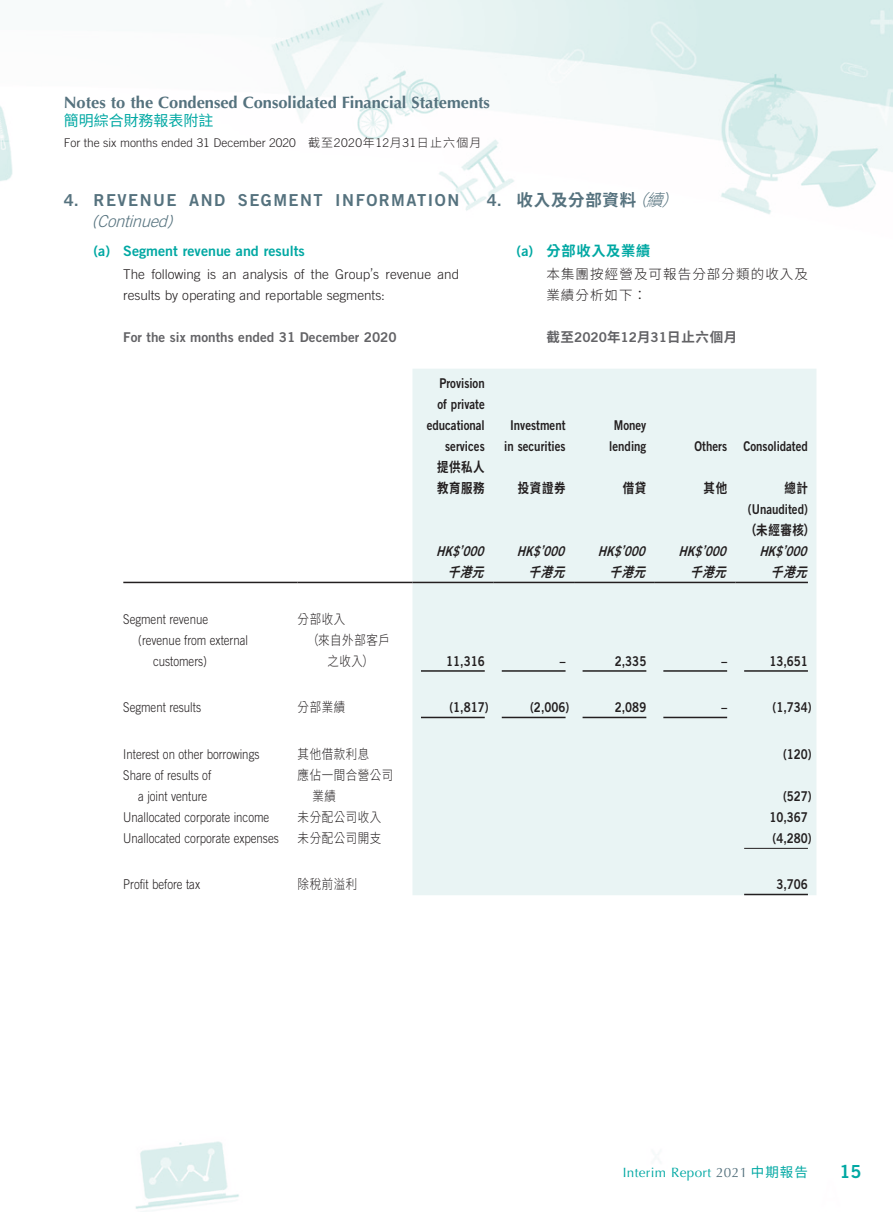
<style>
.page{position:relative;width:893px;height:1212px;background:#fff}
.page>*{position:absolute;margin:0;border:0;box-sizing:border-box;transform-origin:0 0}
.t1{font:18px "Trade Gothic LT Std Bd 2";color:#00a8a3}
.t2{font:700 16.5px "Optima LT Std";color:#55727e}
.Heading_1{font:16.5px/21px "Trade Gothic LT Std Bd 2";letter-spacing:.09em;color:#55727e}
.C_Heading_1{font:700 16.5px "Source Han Sans TC";letter-spacing:.04em;color:#55727e}
.t3{font:15px "Source Han Sans TC";color:#00a8a3}
.Heading_2{font:14.25px "Trade Gothic LT Std Bd 2";color:#00a8a3}
.C_Heading_2{font:700 14.25px "Source Han Sans TC";letter-spacing:.05em;color:#00a8a3}
.Body_Text{font:300 13.5px/21px "Trade Gothic LT Std";color:#231f20;scale:.85 1}
.Body_Text-2{font:13.5px "Trade Gothic LT Std Bd 2";color:#231f20;scale:.85 1}
.Body_Text-3{font:300 13.5px/21px "Trade Gothic LT Std";color:#231f20}
.Body_Text-4{font:300 13.5px/21px "Source Han Sans TC";letter-spacing:.05em;color:#231f20;text-align:center;scale:.85 1}
.Body_Text-5{font:italic 13.5px "Trade Gothic LT Std Bd 2";color:#231f20;scale:.85 1}
.Heading_3{font:13.5px "Trade Gothic LT Std Bd 2";color:#636366}
.C_Body_Text{font:300 13.5px/21px "Source Han Sans TC";letter-spacing:.08em;color:#231f20}
.Body_Text-6{font:700 13.5px "Source Han Sans TC";letter-spacing:.05em;color:#231f20;scale:.85 1}
.t4{font:13.5px "Optima LT Std";letter-spacing:.03em;color:#00a8a3}
.C_Heading_3{font:700 13.5px "Source Han Sans TC";letter-spacing:.05em;color:#636366}
.Body_Text-7{font:italic 700 13.5px "Source Han Sans TC";color:#231f20;scale:.85 1}
.t5{font:300 12px "Trade Gothic LT Std";letter-spacing:-.005em;color:#231f20}
.s1{font-family:"Source Han Sans TC"}
.s2{font-family:"Trade Gothic LT Std Bd 2";font-weight:400}
.s3{font-weight:300;font-style:italic}
.s4{font-family:"Trade Gothic LT Std";font-weight:300;font-style:italic}
.s5{color:#55727e}
</style>
<div class="page">
<img style="left:0;top:0;width:893px;height:1212px">
<div style="left:412px;top:369px;width:404px;height:526px;background:#e9f4f4"></div>
<hr style="left:123px;top:582px;width:175px;height:1px;background:#231f20">
<hr style="left:298px;top:582px;width:114px;height:1px;background:#231f20">
<hr style="left:412px;top:582px;width:81px;height:1px;background:#231f20">
<hr style="left:493px;top:582px;width:81px;height:1px;background:#231f20">
<hr style="left:574px;top:582px;width:81px;height:1px;background:#231f20">
<hr style="left:655px;top:582px;width:81px;height:1px;background:#231f20">
<hr style="left:736px;top:582px;width:72px;height:1px;background:#231f20">
<hr style="left:421px;top:670px;width:64px;height:2px;background:#231f20">
<hr style="left:502px;top:670px;width:64px;height:2px;background:#231f20">
<hr style="left:583px;top:670px;width:63px;height:2px;background:#231f20">
<hr style="left:663px;top:670px;width:64px;height:2px;background:#231f20">
<hr style="left:744px;top:670px;width:64px;height:2px;background:#231f20">
<hr style="left:421px;top:717px;width:64px;height:1px;background:#231f20">
<hr style="left:502px;top:717px;width:64px;height:1px;background:#231f20">
<hr style="left:583px;top:717px;width:63px;height:1px;background:#231f20">
<hr style="left:663px;top:717px;width:64px;height:1px;background:#231f20">
<hr style="left:744px;top:848px;width:64px;height:1px;background:#231f20">
<hr style="left:744px;top:894px;width:64px;height:1px;background:#231f20">
<p class="t2" style="left:64px;top:93px;width:428px">Notes to the Condensed Consolidated Financial Statements</p>
<p class="t3" style="left:64px;top:112px;width:151px">簡明綜合財務報表附註</p>
<p class="t5" style="left:64px;top:135px;width:419px">For the six months ended 31 December 2020 <span class="s1">截至</span>2020<span class="s1">年</span>12<span class="s1">月</span>31<span class="s1">日止六個月</span></p>
<p class="C_Heading_1" style="left:487px;top:191px;width:206px"><span class="s2">4.</span> 收入及分部資料<span class="s3">（續）</span></p>
<p class="C_Heading_2" style="left:517px;top:242px;width:135px"><span class="s2">(a)</span> 分部收入及業績</p>
<p class="C_Body_Text" style="left:546px;top:264px;width:263px">本集團按經營及可報告分部分類的收入及業績分析如下：</p>
<p class="C_Heading_3" style="left:546px;top:329px;width:192px">截至<span class="s2">2020</span>年<span class="s2">12</span>月<span class="s2">31</span>日止六個月</p>
<p class="Heading_1" style="left:92px;top:189px;width:369px;text-indent:-28px">4. REVENUE AND SEGMENT INFORMATION <span class="s4">(Continued)</span></p>
<p class="Heading_2" style="left:94px;top:242px;width:213px">(a) Segment revenue and results</p>
<p class="Body_Text-3" style="left:123px;top:263px;width:337px">The following is an analysis of the Group’s revenue and results by operating and reportable segments:</p>
<p class="Heading_3" style="left:123px;top:329px;width:275px">For the six months ended 31 December 2020</p>
<p class="Body_Text-2" style="left:439px;top:375px;width:55px">Provision</p>
<p class="Body_Text-2" style="left:437px;top:396px;width:57px">of private</p>
<p class="Body_Text-2" style="left:427px;top:417px;width:70px">educational</p>
<p class="Body_Text-2" style="left:445px;top:438px;width:48px">services</p>
<p class="Body_Text-2" style="left:510px;top:417px;width:67px">Investment</p>
<p class="Body_Text-2" style="left:504px;top:438px;width:74px">in securities</p>
<p class="Body_Text-2" style="left:614px;top:417px;width:40px">Money</p>
<p class="Body_Text-2" style="left:609px;top:438px;width:45px">lending</p>
<p class="Body_Text-2" style="left:695px;top:438px;width:40px">Others</p>
<p class="Body_Text-2" style="left:743px;top:438px;width:77px">Consolidated</p>
<p class="Body_Text" style="left:123px;top:608px;width:101px">Segment revenue</p>
<p class="Body_Text-4" style="left:298px;top:608px;width:57px">分部收入</p>
<p class="Body_Text" style="left:153px;top:629px;width:113px;text-indent:-15px">(revenue from external customers)</p>
<p class="Body_Text-4" style="left:307px;top:629px;width:99px">（來自外部客戶之收入）</p>
<p class="Body_Text-6" style="left:437px;top:459px;width:58px">提供私人</p>
<p class="Body_Text-6" style="left:437px;top:480px;width:58px">教育服務</p>
<p class="Body_Text-6" style="left:518px;top:480px;width:58px">投資證券</p>
<p class="Body_Text-6" style="left:623px;top:480px;width:29px">借貸</p>
<p class="Body_Text-6" style="left:704px;top:480px;width:29px">其他</p>
<p class="Body_Text-6" style="left:784px;top:480px;width:29px">總計</p>
<p class="Body_Text-2" style="left:748px;top:501px;width:72px">(Unaudited)</p>
<p class="Body_Text-6" style="left:745px;top:522px;width:83px">（未經審核）</p>
<p class="Body_Text-5" style="left:436px;top:543px;width:62px">HK$’000</p>
<p class="Body_Text-5" style="left:517px;top:543px;width:62px">HK$’000</p>
<p class="Body_Text-5" style="left:598px;top:543px;width:62px">HK$’000</p>
<p class="Body_Text-5" style="left:679px;top:543px;width:62px">HK$’000</p>
<p class="Body_Text-5" style="left:759px;top:543px;width:62px">HK$’000</p>
<p class="Body_Text-7" style="left:448px;top:564px;width:56px">千港元</p>
<p class="Body_Text-7" style="left:529px;top:564px;width:56px">千港元</p>
<p class="Body_Text-7" style="left:609px;top:564px;width:56px">千港元</p>
<p class="Body_Text-7" style="left:690px;top:564px;width:56px">千港元</p>
<p class="Body_Text-7" style="left:771px;top:564px;width:56px">千港元</p>
<p class="Body_Text-2" style="left:446px;top:652px;width:47px">11,316</p>
<p class="Body_Text-2" style="left:560px;top:652px;width:8px">–</p>
<p class="Body_Text-2" style="left:615px;top:652px;width:39px">2,335</p>
<p class="Body_Text-2" style="left:721px;top:652px;width:8px">–</p>
<p class="Body_Text-2" style="left:769px;top:652px;width:47px">13,651</p>
<p class="Body_Text" style="left:123px;top:697px;width:93px">Segment results</p>
<p class="Body_Text-4" style="left:298px;top:697px;width:57px">分部業績</p>
<p class="Body_Text-2" style="left:449px;top:699px;width:48px">(1,817)</p>
<p class="Body_Text-2" style="left:530px;top:699px;width:48px">(2,006)</p>
<p class="Body_Text-2" style="left:615px;top:699px;width:39px">2,089</p>
<p class="Body_Text-2" style="left:721px;top:699px;width:8px">–</p>
<p class="Body_Text-2" style="left:772px;top:699px;width:48px">(1,734)</p>
<p class="Body_Text" style="left:123px;top:743px;width:162px">Interest on other borrowings</p>
<p class="Body_Text-4" style="left:298px;top:743px;width:86px">其他借款利息</p>
<p class="Body_Text-2" style="left:783px;top:745px;width:35px">(120)</p>
<p class="Body_Text" style="left:123px;top:764px;width:105px;text-align:right">Share of results of a joint venture</p>
<p class="Body_Text-4" style="left:313px;top:764px;width:97px;text-align:left;text-indent:-15px">應佔一間合營公司業績</p>
<p class="Body_Text-2" style="left:783px;top:787px;width:35px">(527)</p>
<p class="Body_Text" style="left:123px;top:806px;width:173px">Unallocated corporate income</p>
<p class="Body_Text-4" style="left:298px;top:806px;width:100px">未分配公司收入</p>
<p class="Body_Text-2" style="left:769px;top:808px;width:47px">10,367</p>
<p class="Body_Text" style="left:123px;top:827px;width:184px">Unallocated corporate expenses</p>
<p class="Body_Text-4" style="left:298px;top:827px;width:100px">未分配公司開支</p>
<p class="Body_Text-2" style="left:772px;top:829px;width:48px">(4,280)</p>
<p class="Body_Text" style="left:123px;top:874px;width:92px">Profit before tax</p>
<p class="Body_Text-4" style="left:298px;top:874px;width:72px">除稅前溢利</p>
<p class="Body_Text-2" style="left:776px;top:876px;width:39px">3,706</p>
<p class="t4" style="left:623px;top:1165px;width:187px">Interim Report <span class="s5">2021</span> <span class="s1">中期報告</span></p>
<h1 class="t1" style="left:839px;top:1160px;width:24px">15</h1>
</div>
